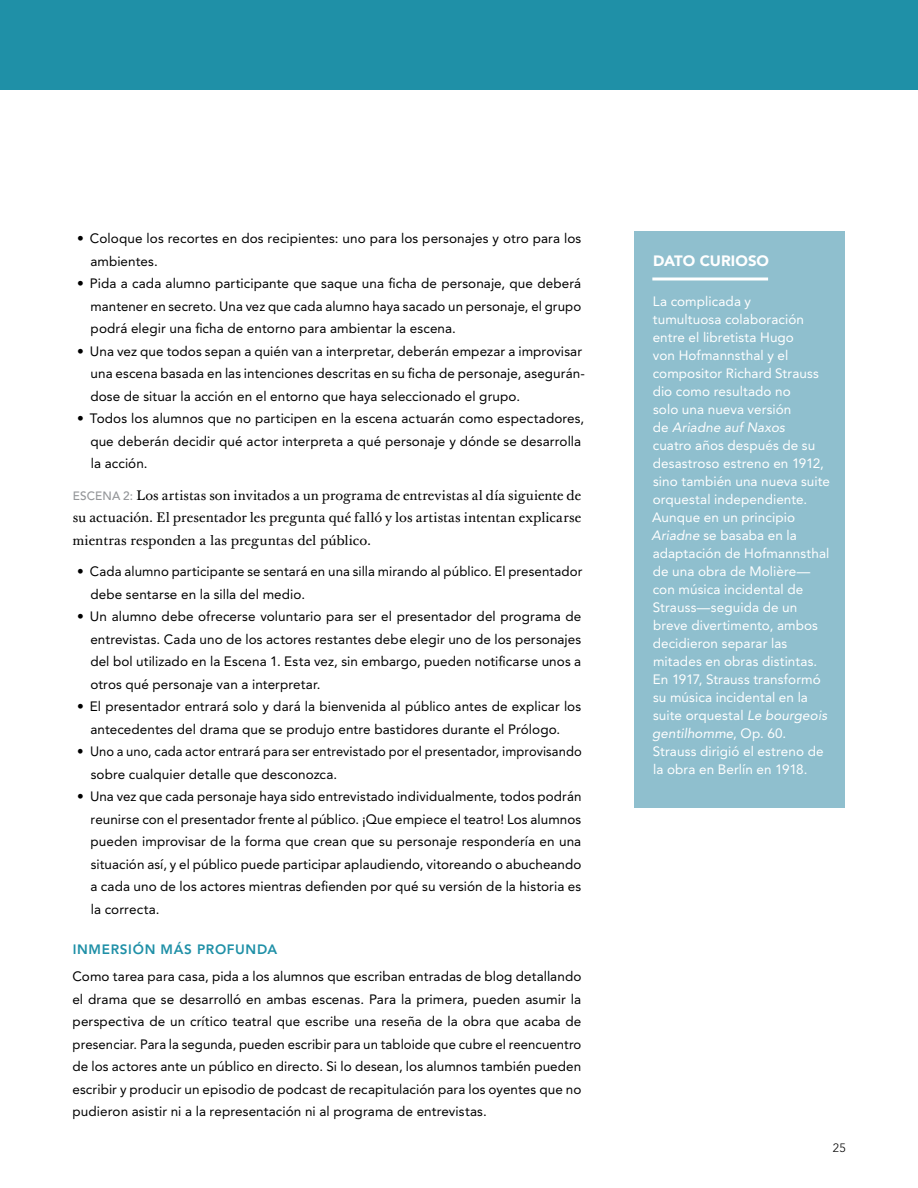
<style>
.page{position:relative;width:918px;height:1188px;background:#fff}
.page>*{position:absolute;margin:0;border:0;box-sizing:border-box;transform-origin:0 0}
.FUNFACT_head{font:900 15px "Avenir";color:#fff}
.BODY_bullets{font:13.5px/22.5px "Avenir LT Pro";letter-spacing:.005em;color:#000}
.FUNFACT_body{font:13.5px/18px "Avenir LT Pro";letter-spacing:.005em;color:#fff}
.BODY_basic{font:13.5px/22.5px "Avenir LT Pro";letter-spacing:.005em;color:#000;text-align:justify}
.Bask_intro_text{font:13.5px/22.5px "Baskerville Ten Pro";letter-spacing:.01em;color:#000;text-align:justify}
.BODY_bullets-2{font:13.5px/22.5px "Avenir LT Pro";letter-spacing:.005em;color:#000;scale:.96 1}
.New_subhead_style{font:800 13.5px "Avenir LT Pro";letter-spacing:.05em;color:#1f90a7}
.t1{font:300 12px "Avenir LT Pro";color:#000}
.s1{font-family:"Avenir LT Pro";font-weight:500;font-size:12px;color:#939598}
.s2{font-style:italic}
</style>
<div class="page">
<div style="left:0;top:0;width:918px;height:90px;background:#1f90a7"></div>
<div style="left:634px;top:231px;width:211px;height:577px;background:#8fbfce"></div>
<hr style="left:652px;top:278px;width:116px;height:2px;background:#fff">
<p class="BODY_bullets" style="left:90px;top:227px;width:492px;text-indent:-13px">• Coloque los recortes en dos recipientes: uno para los personajes y otro para los ambientes.</p>
<p class="BODY_bullets" style="left:91px;top:272px;width:492px;text-align:justify;text-indent:-13px">• Pida a cada alumno participante que saque una ficha de personaje, que deberá mantener en secreto. Una vez que cada alumno haya sacado un personaje, el grupo podrá elegir una ficha de entorno para ambientar la escena.</p>
<p class="BODY_bullets" style="left:90px;top:339px;width:496px;text-indent:-13px">• Una vez que todos sepan a quién van a interpretar, deberán empezar a improvisar una escena basada en las intenciones descritas en su ficha de personaje, asegurán&shy;dose de situar la acción en el entorno que haya seleccionado el grupo.</p>
<p class="BODY_bullets" style="left:90px;top:407px;width:496px;text-indent:-13px">• Todos los alumnos que no participen en la escena actuarán como espectadores, que deberán decidir qué actor interpreta a qué personaje y dónde se desarrolla la acción.</p>
<p class="Bask_intro_text" style="left:72px;top:484px;width:510px"><span class="s1">ESCENA 2:</span> Los artistas son invitados a un programa de entrevistas al día siguiente de su actuación. El presentador les pregunta qué falló y los artistas intentan explicarse mientras responden a las preguntas del público.</p>
<p class="BODY_bullets" style="left:90px;top:560px;width:494px;text-indent:-13px">• Cada alumno participante se sentará en una silla mirando al público. El presentador debe sentarse en la silla del medio.</p>
<p class="BODY_bullets" style="left:90px;top:605px;width:493px;text-align:justify;text-indent:-13px">• Un alumno debe ofrecerse voluntario para ser el presentador del programa de entrevistas. Cada uno de los actores restantes debe elegir uno de los personajes del bol utilizado en la Escena 1. Esta vez, sin embargo, pueden notificarse unos a otros qué personaje van a interpretar.</p>
<p class="BODY_bullets" style="left:77px;top:695px;width:505px;text-align:center">• El presentador entrará solo y dará la bienvenida al público antes de explicar los antecedentes del drama que se produjo entre bastidores durante el Prólogo.</p>
<p class="BODY_bullets-2" style="left:91px;top:740px;width:513px;text-indent:-13px">• Uno a uno, cada actor entrará para ser entrevistado por el presentador, improvisando sobre cualquier detalle que desconozca.</p>
<p class="BODY_bullets" style="left:90px;top:785px;width:493px;text-align:justify;text-indent:-13px">• Una vez que cada personaje haya sido entrevistado individualmente, todos podrán reunirse con el presentador frente al público. ¡Que empiece el teatro! Los alumnos pueden improvisar de la forma que crean que su personaje respondería en una situación así, y el público puede participar aplaudiendo, vitoreando o abucheando a cada uno de los actores mientras defienden por qué su versión de la historia es la correcta.</p>
<p class="New_subhead_style" style="left:73px;top:941px;width:206px">INMERSIÓN MÁS PROFUNDA</p>
<p class="BODY_basic" style="left:72px;top:965px;width:511px">Como tarea para casa, pida a los alumnos que escriban entradas de blog detallando el drama que se desarrolló en ambas escenas. Para la primera, pueden asumir la perspectiva de un crítico teatral que escribe una reseña de la obra que acaba de presenciar. Para la segunda, pueden escribir para un tabloide que cubre el reencuentro de los actores ante un público en directo. Si lo desean, los alumnos también pueden escribir y producir un episodio de podcast de recapitulación para los oyentes que no pudieron asistir ni a la representación ni al programa de entrevistas.</p>
<p class="FUNFACT_head" style="left:653px;top:247px;width:118px">DATO CURIOSO</p>
<p class="FUNFACT_body" style="left:651px;top:292px;width:180px">La complicada y<br>tumultuosa colaboración entre el libretista Hugo<br>von Hofmannsthal y el compositor Richard Strauss dio como resultado no<br>solo una nueva versión<br>de <span class="s2">Ariadne auf Naxos<br></span>cuatro años después de su desastroso estreno en 1912, sino también una nueva suite orquestal independiente.<br>Aunque en un principio<br><span class="s2">Ariadne</span> se basaba en la adaptación de Hofmannsthal de una obra de Molière— con música incidental de<br>Strauss—seguida de un breve divertimento, ambos decidieron separar las mitades en obras distintas.<br>En 1917, Strauss transformó su música incidental en la suite orquestal <span class="s2">Le bourgeois gentilhomme</span>, Op. 60.<br>Strauss dirigió el estreno de la obra en Berlín en 1918.</p>
<p class="t1" style="left:833px;top:1141px;width:14px">25</p>
</div>
